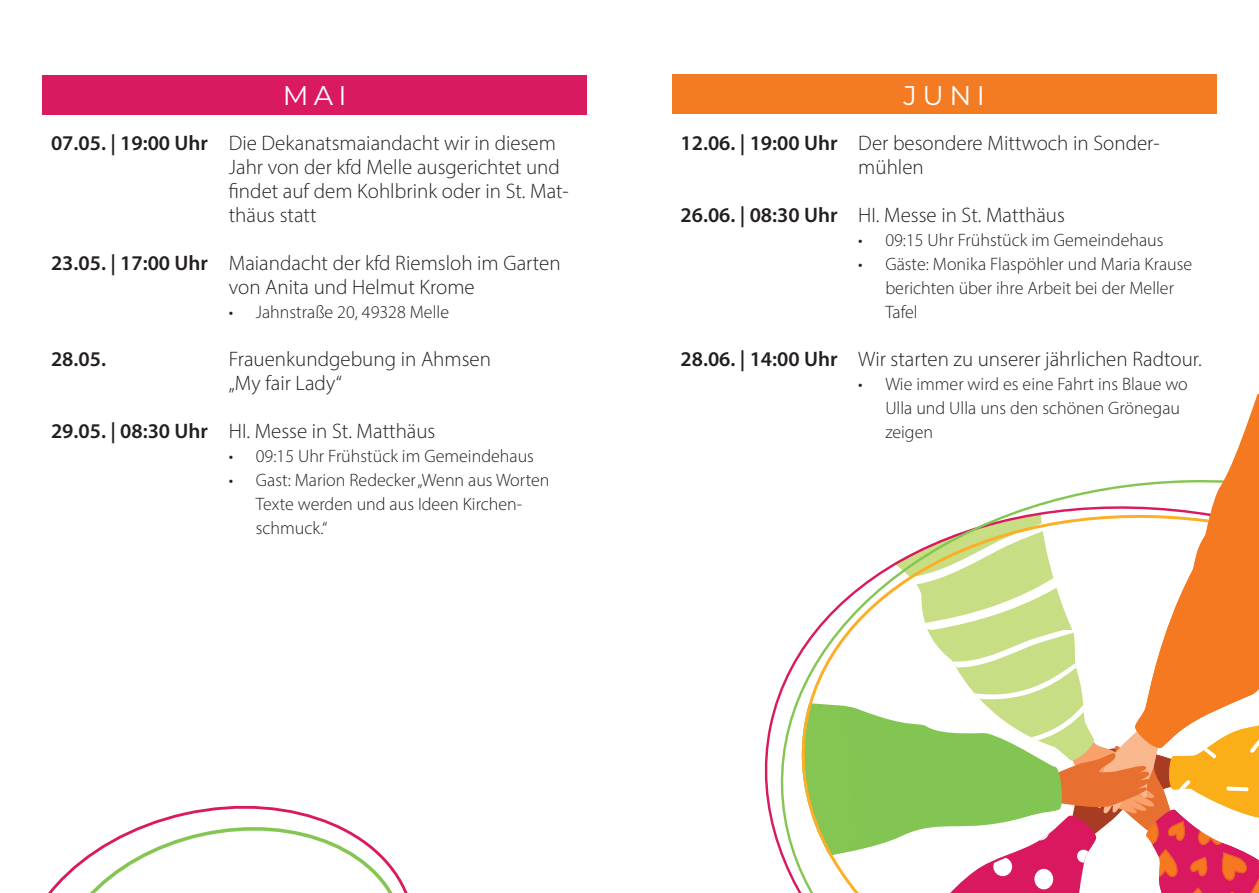
<style>
.page{position:relative;width:1259px;height:893px;background:#fff}
.page>*{position:absolute;margin:0;border:0;box-sizing:border-box;transform-origin:0 0}
.t1{font:27px "Montserrat";letter-spacing:.2em;color:#fff}
.t2{font:300 21px/24px "Myriad Pro";color:#231f20}
.t3{font:600 21px "Myriad Pro";color:#231f20}
.t4{font:300 18px/24px "Myriad Pro";color:#231f20}
</style>
<div class="page">
<div style="left:43px;top:75px;width:544px;height:39px;background:#d91960"></div>
<svg style="left:48px;top:805px;width:360px;height:88px"></svg>
<div style="left:672px;top:75px;width:544px;height:39px;background:#f37b23"></div>
<svg style="left:783px;top:495px;width:476px;height:398px"></svg>
<svg style="left:796px;top:395px;width:462px;height:498px"></svg>
<p class="t3" style="left:51px;top:130px;width:158px">07.05. | 19:00 Uhr</p>
<p class="t3" style="left:51px;top:250px;width:158px">23.05. | 17:00 Uhr</p>
<p class="t3" style="left:51px;top:346px;width:56px">28.05.</p>
<p class="t3" style="left:51px;top:418px;width:158px">29.05. | 08:30 Uhr</p>
<p class="t1" style="left:283px;top:77px;width:66px">MAI</p>
<p class="t2" style="left:229px;top:131px;width:341px">Die Dekanatsmaiandacht wir in diesem<br>Jahr von der kfd Melle ausgerichtet und findet auf dem Kohlbrink oder in St. Mat&shy;thäus statt</p>
<p class="t2" style="left:229px;top:251px;width:333px">Maiandacht der kfd Riemsloh im Garten von Anita und Helmut Krome</p>
<p class="t4" style="left:229px;top:300px;width:222px">• Jahnstraße 20, 49328 Melle</p>
<p class="t2" style="left:229px;top:347px;width:264px">Frauenkundgebung in Ahmsen „My fair Lady“</p>
<p class="t2" style="left:229px;top:419px;width:208px">HI. Messe in St. Matthäus</p>
<p class="t4" style="left:229px;top:444px;width:307px">• 09:15 Uhr Frühstück im Gemeindehaus</p>
<p class="t4" style="left:256px;top:468px;width:295px;text-indent:-27px">• Gast: Marion Redecker „Wenn aus Worten<br>Texte werden und aus Ideen Kirchen&shy;schmuck.“</p>
<p class="t3" style="left:680px;top:130px;width:158px">12.06. | 19:00 Uhr</p>
<p class="t3" style="left:680px;top:202px;width:158px">26.06. | 08:30 Uhr</p>
<p class="t3" style="left:680px;top:346px;width:158px">28.06. | 14:00 Uhr</p>
<p class="t1" style="left:903px;top:77px;width:83px">JUNI</p>
<p class="t2" style="left:858px;top:131px;width:303px">Der besondere Mittwoch in Sonder&shy;mühlen</p>
<p class="t2" style="left:858px;top:203px;width:208px">HI. Messe in St. Matthäus</p>
<p class="t4" style="left:858px;top:228px;width:307px">• 09:15 Uhr Frühstück im Gemeindehaus</p>
<p class="t4" style="left:885px;top:252px;width:308px;text-indent:-27px">• Gäste: Monika Flaspöhler und Maria Krause berichten über ihre Arbeit bei der Meller<br>Tafel</p>
<p class="t2" style="left:858px;top:347px;width:345px">Wir starten zu unserer jährlichen Radtour.</p>
<p class="t4" style="left:885px;top:372px;width:304px;text-indent:-27px">• Wie immer wird es eine Fahrt ins Blaue wo<br>Ulla und Ulla uns den schönen Grönegau zeigen</p>
</div>
